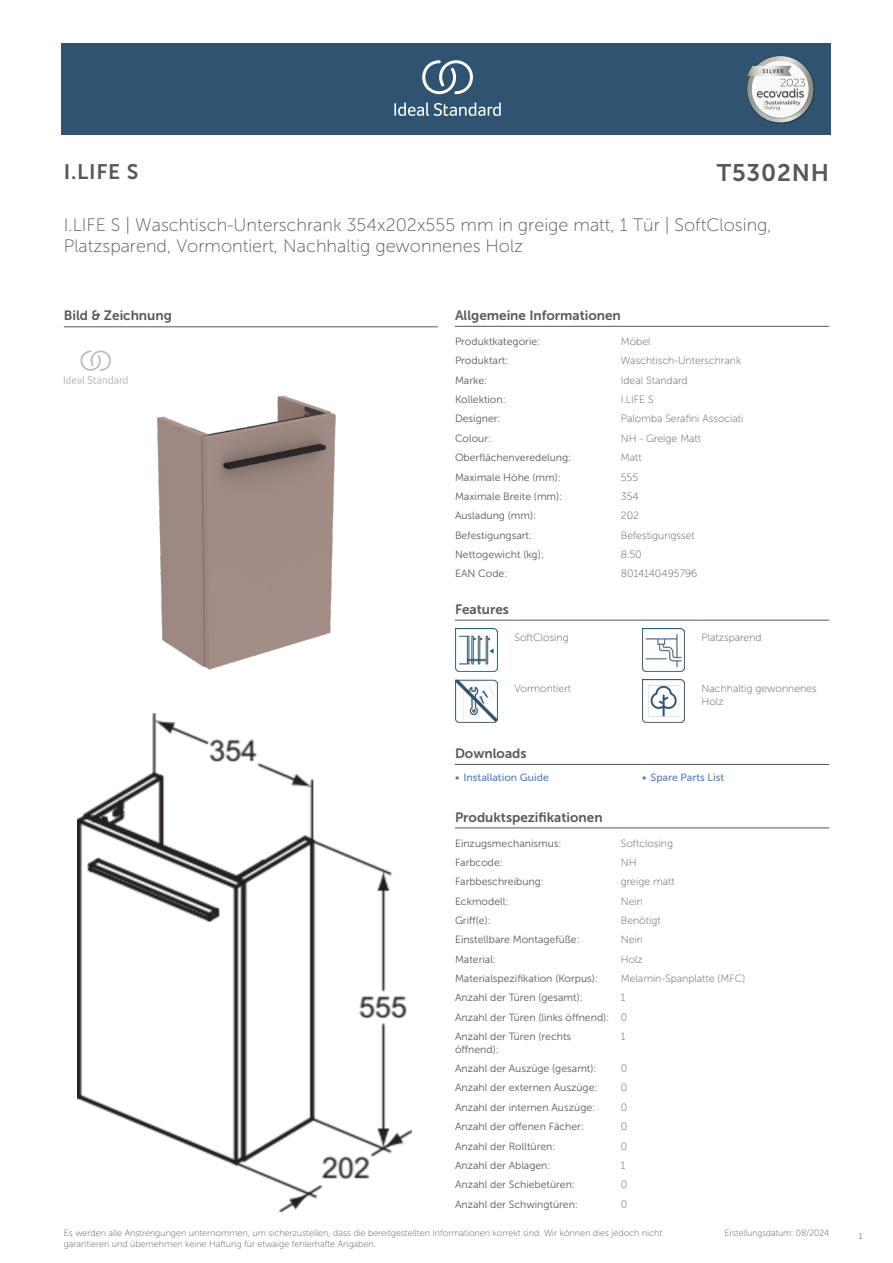
<style>
.page{position:relative;width:893px;height:1263px;background:#fff}
.page>*{position:absolute;margin:0;border:0;box-sizing:border-box;transform-origin:0 0}
.ID{font:24px "Museo Sans 700";letter-spacing:.035em;color:#57585a}
.SUITE_NAME{font:21px "Museo Sans 700";color:#57585a}
.Product_description__L3{font:18px/21.6px "Museo Sans 100";color:#57585a}
.head_9pt{font:13.5px "Museo Sans 700";color:#57585a}
.head_general{font:10.5px/12.6px "Museo Sans 300";color:#57585a}
.value_general{font:10.5px/12.6px "Museo Sans 100";color:#57585a}
.t1{font:10.5px "Museo Sans 500";color:#547ec0}
.Disclaimer{font:9px/10.8px "Museo Sans 100";color:#57585a}
.Date_created{font:9px "Museo Sans 100";color:#57585a;scale:.95 1}
.t2{font:300 9px "Calibri";color:#57585a;scale:.95 1}
</style>
<div class="page">
<div style="left:62px;top:43px;width:769px;height:91px;background:#2f5371"></div>
<hr style="left:455px;top:326px;width:166px;height:1px;background:#57585a">
<hr style="left:621px;top:326px;width:208px;height:1px;background:#57585a">
<hr style="left:455px;top:620px;width:59px;height:1px;background:#57585a">
<hr style="left:514px;top:620px;width:128px;height:1px;background:#57585a">
<hr style="left:642px;top:620px;width:60px;height:1px;background:#57585a">
<hr style="left:702px;top:620px;width:127px;height:1px;background:#57585a">
<img style="left:455px;top:629px;width:42px;height:42px">
<img style="left:642px;top:629px;width:43px;height:42px">
<img style="left:455px;top:680px;width:42px;height:42px">
<img style="left:642px;top:680px;width:43px;height:42px">
<hr style="left:455px;top:764px;width:187px;height:1px;background:#57585a">
<hr style="left:642px;top:764px;width:187px;height:1px;background:#57585a">
<hr style="left:455px;top:828px;width:166px;height:1px;background:#57585a">
<hr style="left:621px;top:828px;width:208px;height:1px;background:#57585a">
<img style="left:77px;top:714px;width:335px;height:497px">
<hr style="left:64px;top:327px;width:374px;height:1px;background:#57585a">
<svg style="left:64px;top:350px;width:64px;height:34px"></svg>
<img style="left:157px;top:395px;width:179px;height:275px">
<svg style="left:394px;top:102px;width:107px;height:14px"></svg>
<svg style="left:422px;top:60px;width:51px;height:34px"></svg>
<img style="left:746px;top:56px;width:68px;height:67px">
<p class="SUITE_NAME" style="left:64px;top:160px;width:76px">I.LIFE S</p>
<p class="ID" style="left:717px;top:160px;width:114px">T5302NH</p>
<p class="Product_description__L3" style="left:64px;top:214px;width:710px">I.LIFE S | Waschtisch-Unterschrank 354x202x555 mm in greige matt, 1 Tür | SoftClosing,<br>Platzsparend, Vormontiert, Nachhaltig gewonnenes Holz</p>
<p class="head_9pt" style="left:64px;top:308px;width:110px">Bild &amp; Zeichnung</p>
<p class="head_9pt" style="left:455px;top:308px;width:167px">Allgemeine Informationen</p>
<p class="head_general" style="left:455px;top:335px;width:87px">Produktkategorie:</p>
<p class="value_general" style="left:621px;top:335px;width:31px">Möbel</p>
<p class="head_general" style="left:455px;top:354px;width:55px">Produktart:</p>
<p class="value_general" style="left:621px;top:355px;width:122px">Waschtisch-Unterschrank</p>
<p class="head_general" style="left:455px;top:374px;width:34px">Marke:</p>
<p class="value_general" style="left:621px;top:374px;width:68px">Ideal Standard</p>
<p class="head_general" style="left:455px;top:393px;width:52px">Kollektion:</p>
<p class="value_general" style="left:621px;top:393px;width:34px">I.LIFE S</p>
<p class="head_general" style="left:455px;top:413px;width:47px">Designer:</p>
<p class="value_general" style="left:621px;top:413px;width:124px">Palomba Serafini Associati</p>
<p class="head_general" style="left:455px;top:432px;width:38px">Colour:</p>
<p class="value_general" style="left:621px;top:432px;width:82px">NH - Greige Matt</p>
<p class="head_general" style="left:455px;top:451px;width:118px">Oberflächenveredelung:</p>
<p class="value_general" style="left:621px;top:451px;width:22px">Matt</p>
<p class="head_general" style="left:455px;top:471px;width:107px">Maximale Höhe (mm):</p>
<p class="value_general" style="left:621px;top:471px;width:19px">555</p>
<p class="head_general" style="left:455px;top:490px;width:109px">Maximale Breite (mm):</p>
<p class="value_general" style="left:621px;top:490px;width:19px">354</p>
<p class="head_general" style="left:455px;top:509px;width:83px">Ausladung (mm):</p>
<p class="value_general" style="left:621px;top:509px;width:20px">202</p>
<p class="head_general" style="left:455px;top:529px;width:79px">Befestigungsart:</p>
<p class="value_general" style="left:621px;top:529px;width:75px">Befestigungsset</p>
<p class="head_general" style="left:455px;top:548px;width:90px">Nettogewicht (kg):</p>
<p class="value_general" style="left:621px;top:548px;width:22px">8.50</p>
<p class="head_general" style="left:455px;top:567px;width:54px">EAN Code:</p>
<p class="value_general" style="left:621px;top:567px;width:78px">8014140495796</p>
<p class="head_9pt" style="left:455px;top:602px;width:55px">Features</p>
<p class="value_general" style="left:514px;top:631px;width:56px">SoftClosing</p>
<p class="value_general" style="left:702px;top:631px;width:62px">Platzsparend</p>
<p class="value_general" style="left:514px;top:682px;width:58px">Vormontiert</p>
<p class="value_general" style="left:702px;top:682px;width:117px">Nachhaltig gewonnenes<br>Holz</p>
<p class="head_9pt" style="left:455px;top:746px;width:73px">Downloads</p>
<p class="t1" style="left:455px;top:772px;width:95px">• Installation Guide</p>
<p class="t1" style="left:642px;top:772px;width:84px">• Spare Parts List</p>
<p class="head_9pt" style="left:455px;top:809px;width:149px">Produktspezifikationen</p>
<p class="head_general" style="left:455px;top:837px;width:108px">Einzugsmechanismus:</p>
<p class="value_general" style="left:621px;top:837px;width:54px">Softclosing</p>
<p class="head_general" style="left:455px;top:856px;width:49px">Farbcode:</p>
<p class="value_general" style="left:621px;top:856px;width:17px">NH</p>
<p class="head_general" style="left:455px;top:875px;width:90px">Farbbeschreibung:</p>
<p class="value_general" style="left:621px;top:875px;width:55px">greige matt</p>
<p class="head_general" style="left:455px;top:895px;width:55px">Eckmodell:</p>
<p class="value_general" style="left:621px;top:895px;width:24px">Nein</p>
<p class="head_general" style="left:455px;top:914px;width:37px">Griff(e):</p>
<p class="value_general" style="left:621px;top:914px;width:41px">Benötigt</p>
<p class="head_general" style="left:455px;top:933px;width:126px">Einstellbare Montagefüße:</p>
<p class="value_general" style="left:621px;top:933px;width:24px">Nein</p>
<p class="head_general" style="left:455px;top:953px;width:43px">Material:</p>
<p class="value_general" style="left:621px;top:953px;width:24px">Holz</p>
<p class="head_general" style="left:455px;top:972px;width:145px">Materialspezifikation (Korpus):</p>
<p class="value_general" style="left:621px;top:972px;width:126px">Melamin-Spanplatte (MFC)</p>
<p class="head_general" style="left:455px;top:992px;width:129px">Anzahl der Türen (gesamt):</p>
<p class="value_general" style="left:621px;top:992px;width:6px">1</p>
<p class="head_general" style="left:455px;top:1011px;width:156px">Anzahl der Türen (links öffnend):</p>
<p class="value_general" style="left:621px;top:1011px;width:8px">0</p>
<p class="head_general" style="left:455px;top:1030px;width:118px">Anzahl der Türen (rechts öffnend):</p>
<p class="value_general" style="left:621px;top:1030px;width:6px">1</p>
<p class="head_general" style="left:455px;top:1062px;width:143px">Anzahl der Auszüge (gesamt):</p>
<p class="value_general" style="left:621px;top:1062px;width:8px">0</p>
<p class="head_general" style="left:455px;top:1082px;width:144px">Anzahl der externen Auszüge:</p>
<p class="value_general" style="left:621px;top:1082px;width:8px">0</p>
<p class="head_general" style="left:455px;top:1101px;width:142px">Anzahl der internen Auszüge:</p>
<p class="value_general" style="left:621px;top:1101px;width:8px">0</p>
<p class="head_general" style="left:455px;top:1120px;width:131px">Anzahl der offenen Fächer:</p>
<p class="value_general" style="left:621px;top:1120px;width:8px">0</p>
<p class="head_general" style="left:455px;top:1140px;width:102px">Anzahl der Rolltüren:</p>
<p class="value_general" style="left:621px;top:1140px;width:8px">0</p>
<p class="head_general" style="left:455px;top:1159px;width:97px">Anzahl der Ablagen:</p>
<p class="value_general" style="left:621px;top:1159px;width:6px">1</p>
<p class="head_general" style="left:455px;top:1178px;width:122px">Anzahl der Schiebetüren:</p>
<p class="value_general" style="left:621px;top:1178px;width:8px">0</p>
<p class="head_general" style="left:455px;top:1198px;width:124px">Anzahl der Schwingtüren:</p>
<p class="value_general" style="left:621px;top:1198px;width:8px">0</p>
<p class="Disclaimer" style="left:64px;top:1227px;width:600px">Es werden alle Anstrengungen unternommen, um sicherzustellen, dass die bereitgestellten Informationen korrekt sind. Wir können dies jedoch nicht garantieren und übernehmen keine Haftung für etwaige fehlerhafte Angaben.</p>
<p class="Date_created" style="left:725px;top:1228px;width:112px">Erstellungsdatum: 08/2024</p>
<p class="t2" style="left:858px;top:1230px;width:6px">1</p>
</div>
